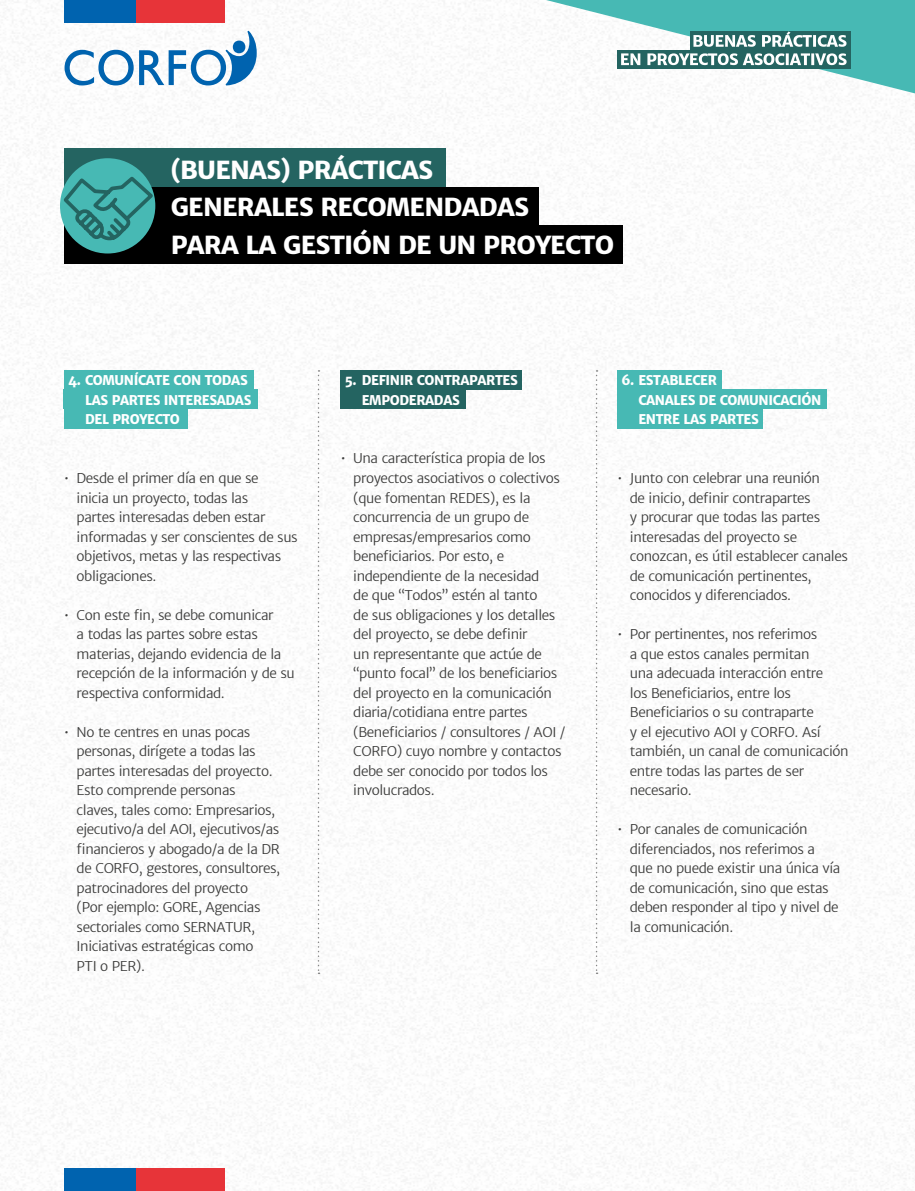
<style>
.page{position:relative;width:915px;height:1191px;background:#fff}
.page>*{position:absolute;margin:0;border:0;box-sizing:border-box;transform-origin:0 0}
.t1{font:800 24.9px/37.3px "Merriweather Sans";letter-spacing:-.03em;color:#fff}
.t2{font:300 13.5px/19.5px "Merriweather Sans";letter-spacing:-.03em;color:#3c3c3b}
.t3{font:800 13.5px/19.5px "Merriweather Sans";letter-spacing:-.03em;color:#fff;scale:.95 1}
</style>
<div class="page">
<img style="left:0;top:0;width:914px;height:1191px">
<svg style="left:64px;top:31px;width:192px;height:54px"></svg>
<div style="left:64px;top:0;width:72px;height:22px;background:#0063af"></div>
<div style="left:136px;top:0;width:89px;height:22px;background:#e73439"></div>
<div style="left:64px;top:1168px;width:72px;height:23px;background:#0063af"></div>
<div style="left:136px;top:1168px;width:89px;height:23px;background:#e73439"></div>
<svg style="left:506px;top:0;width:408px;height:99px"></svg>
<div style="left:64px;top:370px;width:190px;height:20px;background:#47b9b4"></div>
<div style="left:617px;top:370px;width:104px;height:20px;background:#47b9b4"></div>
<div style="left:340px;top:370px;width:181px;height:20px;background:#246461"></div>
<div style="left:64px;top:409px;width:123px;height:20px;background:#47b9b4"></div>
<div style="left:617px;top:409px;width:145px;height:20px;background:#47b9b4"></div>
<div style="left:64px;top:389px;width:194px;height:20px;background:#47b9b4"></div>
<div style="left:617px;top:389px;width:208px;height:20px;background:#47b9b4"></div>
<div style="left:340px;top:389px;width:126px;height:20px;background:#246461"></div>
<div style="left:64px;top:149px;width:381px;height:38px;background:#246461"></div>
<div style="left:64px;top:187px;width:474px;height:38px;background:#000"></div>
<div style="left:64px;top:225px;width:558px;height:38px;background:#000"></div>
<svg style="left:317px;top:370px;width:2px;height:604px"></svg>
<svg style="left:595px;top:370px;width:2px;height:604px"></svg>
<div style="left:60px;top:158px;width:95px;height:95px;background:#47b9b4;border-radius:50%"></div>
<svg style="left:61px;top:174px;width:95px;height:69px"></svg>
<h1 class="t1" style="left:171px;top:151px;width:445px">(BUENAS) PRÁCTICAS<br>GENERALES RECOMENDADAS<br>PARA LA GESTIÓN DE UN PROYECTO</h1>
<p class="t3" style="left:85px;top:371px;width:176px;text-indent:-17px">4. COMUNÍCATE CON TODAS<br>LAS PARTES INTERESADAS<br>DEL PROYECTO</p>
<p class="t3" style="left:361px;top:371px;width:166px;text-indent:-17px">5. DEFINIR CONTRAPARTES<br>EMPODERADAS</p>
<p class="t3" style="left:638px;top:371px;width:194px;text-indent:-17px">6. ESTABLECER<br>CANALES DE COMUNICACIÓN<br>ENTRE LAS PARTES</p>
<p class="t2" style="left:77px;top:468px;width:222px;text-indent:-13px">• Desde el primer día en que se<br>inicia un proyecto, todas las<br>partes interesadas deben estar informadas y ser conscientes de sus objetivos, metas y las respectivas obligaciones.</p>
<p class="t2" style="left:77px;top:605px;width:219px;text-indent:-13px">• Con este fin, se debe comunicar<br>a todas las partes sobre estas materias, dejando evidencia de la recepción de la información y de su respectiva conformidad.</p>
<p class="t2" style="left:77px;top:722px;width:205px;text-indent:-13px">• No te centres en unas pocas personas, dirígete a todas las partes interesadas del proyecto.<br>Esto comprende personas<br>claves, tales como: Empresarios, ejecutivo/a del AOI, ejecutivos/as financieros y abogado/a de la DR de CORFO, gestores, consultores, patrocinadores del proyecto<br>(Por ejemplo: GORE, Agencias sectoriales como SERNATUR,<br>Iniciativas estratégicas como<br>PTI o PER).</p>
<p class="t2" style="left:353px;top:449px;width:214px;text-indent:-13px">• Una característica propia de los proyectos asociativos o colectivos (que fomentan REDES), es la concurrencia de un grupo de empresas/empresarios como beneficiarios. Por esto, e independiente de la necesidad<br>de que “Todos” estén al tanto<br>de sus obligaciones y los detalles del proyecto, se debe definir<br>un representante que actúe de “punto focal” de los beneficiarios del proyecto en la comunicación diaria/cotidiana entre partes (Beneficiarios / consultores / AOI /<br>CORFO) cuyo nombre y contactos debe ser conocido por todos los involucrados.</p>
<p class="t2" style="left:629px;top:468px;width:219px;text-indent:-13px">• Junto con celebrar una reunión<br>de inicio, definir contrapartes<br>y procurar que todas las partes interesadas del proyecto se conozcan, es útil establecer canales de comunicación pertinentes, conocidos y diferenciados.</p>
<p class="t2" style="left:629px;top:624px;width:220px;text-indent:-13px">• Por pertinentes, nos referimos<br>a que estos canales permitan<br>una adecuada interacción entre<br>los Beneficiarios, entre los<br>Beneficiarios o su contraparte<br>y el ejecutivo AOI y CORFO. Así también, un canal de comunicación entre todas las partes de ser necesario.</p>
<p class="t2" style="left:629px;top:819px;width:212px;text-indent:-13px">• Por canales de comunicación diferenciados, nos referimos a que no puede existir una única vía de comunicación, sino que estas deben responder al tipo y nivel de la comunicación.</p>
</div>
